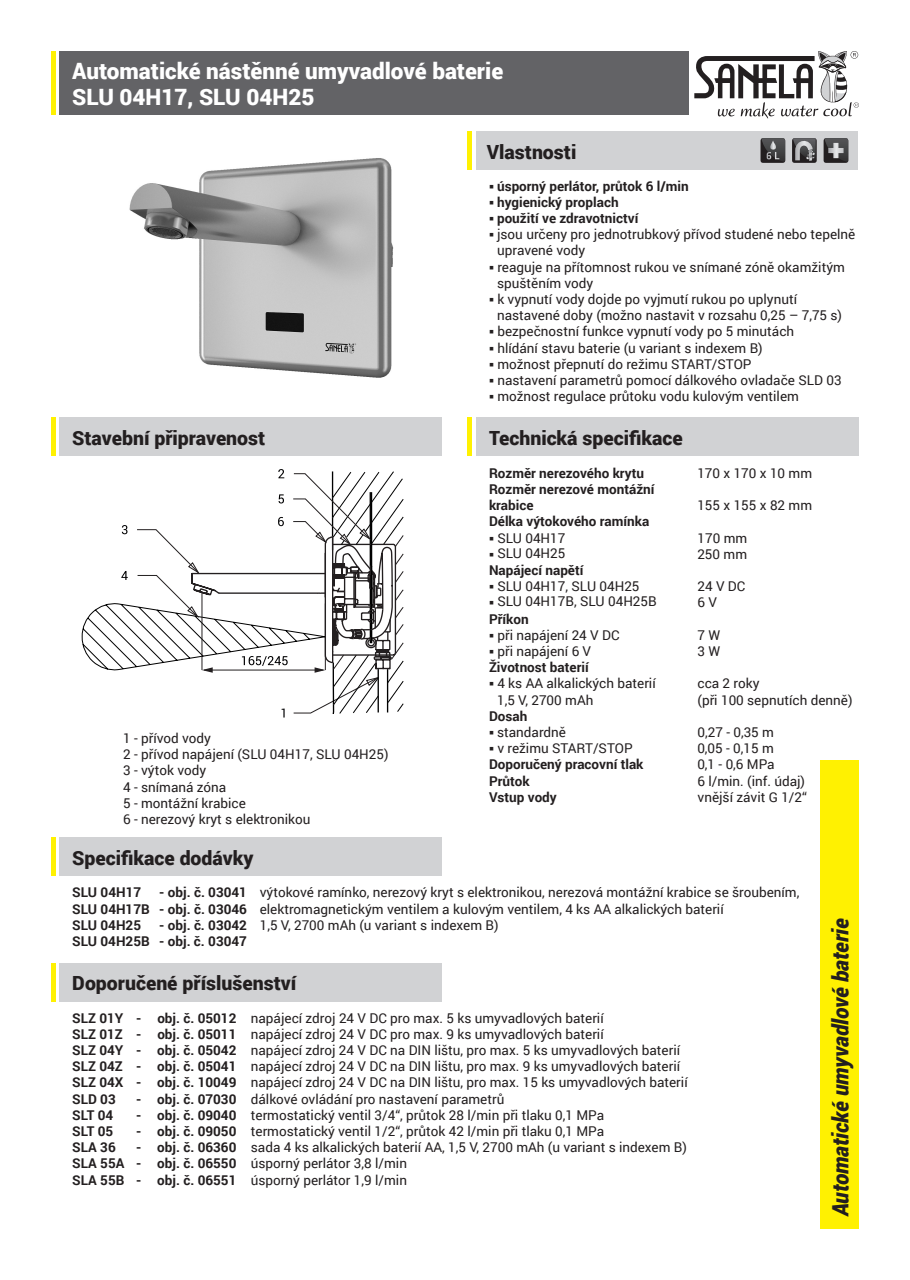
<style>
.page{position:relative;width:910px;height:1280px;background:#fff}
.page>*{position:absolute;margin:0;border:0;box-sizing:border-box;transform-origin:0 0}
.t1{font:900 22.5px/26.2px "Roboto";color:#fff}
.t2{font:italic 900 22.5px "Roboto";letter-spacing:-.01em;color:#231f20;scale:.95 1}
.t3{font:900 19.5px "Roboto";color:#231f20}
.t4{font:13.5px/16.2px "Roboto";color:#231f20}
.t5{font:700 13.5px/16.2px "Roboto";color:#231f20}
.s1{font-weight:700}
.s2{font-weight:400}
</style>
<div class="page">
<div style="left:60px;top:51px;width:629px;height:64px;background:#636366"></div>
<div style="left:476px;top:132px;width:382px;height:38px;background:#d1d2d4"></div>
<div style="left:60px;top:418px;width:382px;height:38px;background:#d1d2d4"></div>
<div style="left:821px;top:760px;width:38px;height:469px;background:#fff101"></div>
<svg style="left:694px;top:51px;width:165px;height:68px"></svg>
<hr style="left:51px;top:51px;width:4px;height:64px;background:#fff101">
<hr style="left:51px;top:418px;width:4px;height:38px;background:#fff101">
<div style="left:476px;top:418px;width:383px;height:38px;background:#d1d2d4"></div>
<hr style="left:468px;top:418px;width:4px;height:38px;background:#fff101">
<hr style="left:468px;top:132px;width:4px;height:38px;background:#fff101">
<div style="left:60px;top:838px;width:382px;height:38px;background:#d1d2d4"></div>
<hr style="left:51px;top:838px;width:4px;height:38px;background:#fff101">
<img style="left:129px;top:158px;width:265px;height:220px">
<div style="left:60px;top:963px;width:382px;height:38px;background:#d1d2d4"></div>
<hr style="left:51px;top:963px;width:4px;height:38px;background:#fff101">
<svg style="left:760px;top:138px;width:25px;height:25px"></svg>
<svg style="left:824px;top:138px;width:24px;height:25px"></svg>
<svg style="left:792px;top:138px;width:25px;height:25px"></svg>
<svg style="left:82px;top:469px;width:322px;height:248px"></svg>
<h1 class="t1" style="left:72px;top:57px;width:433px">Automatické nástěnné umyvadlové baterie<br>SLU 04H17, SLU 04H25</h1>
<h2 class="t3" style="left:487px;top:138px;width:91px">Vlastnosti</h2>
<h2 class="t3" style="left:72px;top:424px;width:194px">Stavební připravenost</h2>
<p class="t4" style="left:123px;top:730px;width:267px">1 - přívod vody<br>2 - přívod napájení (SLU 04H17, SLU 04H25)<br>3 - výtok vody<br>4 - snímaná zóna<br>5 - montážní krabice<br>6 - nerezový kryt s elektronikou</p>
<p class="t5" style="left:489px;top:177px;width:201px">○ úsporný perlátor, průtok 6 l/min</p>
<p class="t5" style="left:489px;top:193px;width:131px">○ hygienický proplach</p>
<p class="t5" style="left:489px;top:210px;width:151px">○ použití ve zdravotnictví</p>
<p class="t4" style="left:497px;top:226px;width:360px;text-indent:-8px">○ jsou určeny pro jednotrubkový přívod studené nebo tepelně upravené vody</p>
<p class="t4" style="left:497px;top:258px;width:349px;text-indent:-8px">○ reaguje na přítomnost rukou ve snímané zóně okamžitým spuštěním vody</p>
<p class="t4" style="left:497px;top:291px;width:347px;text-indent:-8px">○ k vypnutí vody dojde po vyjmutí rukou po uplynutí nastavené doby (možno nastavit v rozsahu 0,25 – 7,75 s)</p>
<p class="t4" style="left:489px;top:323px;width:307px">○ bezpečnostní funkce vypnutí vody po 5 minutách</p>
<p class="t4" style="left:489px;top:339px;width:275px">○ hlídání stavu baterie (u variant s indexem B)</p>
<p class="t4" style="left:489px;top:355px;width:264px">○ možnost přepnutí do režimu START/STOP</p>
<p class="t4" style="left:489px;top:372px;width:354px">○ nastavení parametrů pomocí dálkového ovladače SLD 03</p>
<p class="t4" style="left:489px;top:388px;width:311px">○ možnost regulace průtoku vodu kulovým ventilem</p>
<h2 class="t3" style="left:489px;top:424px;width:195px">Technická specifikace</h2>
<p class="t5" style="left:489px;top:464px;width:157px">Rozměr nerezového krytu</p>
<p class="t4" style="left:697px;top:464px;width:116px">170 x 170 x 10 mm</p>
<p class="t5" style="left:489px;top:480px;width:167px">Rozměr nerezové montážní krabice</p>
<p class="t4" style="left:697px;top:497px;width:116px">155 x 155 x 82 mm</p>
<p class="t5" style="left:489px;top:513px;width:162px">Délka výtokového ramínka</p>
<p class="t4" style="left:489px;top:529px;width:78px">○ SLU 04H17</p>
<p class="t4" style="left:697px;top:529px;width:51px">170 mm</p>
<p class="t4" style="left:489px;top:544px;width:78px">○ SLU 04H25</p>
<p class="t4" style="left:697px;top:545px;width:51px">250 mm</p>
<p class="t5" style="left:489px;top:561px;width:96px">Napájecí napětí</p>
<p class="t4" style="left:489px;top:578px;width:152px">○ SLU 04H17, SLU 04H25</p>
<p class="t4" style="left:697px;top:578px;width:49px">24 V DC</p>
<p class="t4" style="left:489px;top:593px;width:169px">○ SLU 04H17B, SLU 04H25B</p>
<p class="t4" style="left:697px;top:594px;width:21px">6V</p>
<p class="t5" style="left:489px;top:610px;width:41px">Příkon</p>
<p class="t4" style="left:489px;top:626px;width:132px">○ při napájení 24 V DC</p>
<p class="t4" style="left:697px;top:626px;width:24px">7W</p>
<p class="t4" style="left:489px;top:643px;width:104px">○ při napájení 6 V</p>
<p class="t4" style="left:697px;top:643px;width:24px">3W</p>
<p class="t5" style="left:489px;top:659px;width:101px">Životnost baterií</p>
<p class="t4" style="left:489px;top:675px;width:168px">○ 4 ks AA alkalických baterií</p>
<p class="t4" style="left:697px;top:675px;width:63px">cca 2 roky</p>
<p class="t4" style="left:497px;top:691px;width:98px">1,5 V, 2700 mAh</p>
<p class="t4" style="left:697px;top:691px;width:156px">(při 100 sepnutích denně)</p>
<p class="t5" style="left:489px;top:707px;width:40px">Dosah</p>
<p class="t4" style="left:489px;top:724px;width:78px">○ standardně</p>
<p class="t4" style="left:697px;top:724px;width:78px">0,27 - 0,35 m</p>
<p class="t4" style="left:489px;top:740px;width:145px">○ v režimu START/STOP</p>
<p class="t4" style="left:697px;top:740px;width:78px">0,05 - 0,15 m</p>
<p class="t5" style="left:489px;top:756px;width:156px">Doporučený pracovní tlak</p>
<p class="t4" style="left:697px;top:756px;width:79px">0,1 - 0,6 MPa</p>
<p class="t5" style="left:489px;top:772px;width:42px">Průtok</p>
<p class="t4" style="left:697px;top:772px;width:109px">6 l/min. (inf. údaj)</p>
<p class="t5" style="left:489px;top:788px;width:69px">Vstup vody</p>
<p class="t4" style="left:697px;top:788px;width:111px">vnější závit G 1/2“</p>
<h2 class="t3" style="left:72px;top:844px;width:183px">Specifikace dodávky</h2>
<p class="t5" style="left:72px;top:884px;width:70px">SLU 04H17</p>
<p class="t4" style="left:72px;top:884px;width:729px;text-indent:87px"><span class="s1">- obj. č. 03041</span> výtokové ramínko, nerezový kryt s elektronikou, nerezová montážní krabice se šroubením,<br><span class="s1">SLU 04H17B - obj. č. 03046</span> elektromagnetickým ventilem a kulovým ventilem, 4 ks AA alkalických baterií<br><span class="s1">SLU 04H25</span></p>
<p class="t5" style="left:72px;top:916px;width:428px;text-indent:87px">- obj. č. 03042 <span class="s2">1,5 V, 2700 mAh (u variant s indexem B)<br></span>SLU 04H25B - obj. č. 03047</p>
<h2 class="t3" style="left:72px;top:969px;width:226px">Doporučené příslušenství</h2>
<p class="t4" style="left:72px;top:1009px;width:617px"><span class="s1">SLZ 01Y - obj. č. 05012</span> napájecí zdroj 24 V DC pro max. 5 ks umyvadlových baterií<br><span class="s1">SLZ 01Z - obj. č. 05011</span> napájecí zdroj 24 V DC pro max. 9 ks umyvadlových baterií<br><span class="s1">SLZ 04Y - obj. č. 05042</span> napájecí zdroj 24 V DC na DIN lištu, pro max. 5 ks umyvadlových baterií <span class="s1">SLZ 04Z - obj. č. 05041</span> napájecí zdroj 24 V DC na DIN lištu, pro max. 9 ks umyvadlových baterií <span class="s1">SLZ 04X - obj. č. 10049</span> napájecí zdroj 24 V DC na DIN lištu, pro max. 15 ks umyvadlových baterií <span class="s1">SLD 03</span></p>
<p class="t4" style="left:136px;top:1090px;width:370px"><span class="s1">- obj. č. 07030</span> dálkové ovládání pro nastavení parametrů</p>
<p class="t5" style="left:72px;top:1106px;width:43px">SLT 04</p>
<p class="t4" style="left:136px;top:1106px;width:470px"><span class="s1">- obj. č. 09040</span> termostatický ventil 3/4“, průtok 28 l/min při tlaku 0,1 MPa</p>
<p class="t5" style="left:72px;top:1122px;width:43px">SLT 05</p>
<p class="t4" style="left:136px;top:1122px;width:470px"><span class="s1">- obj. č. 09050</span> termostatický ventil 1/2“, průtok 42 l/min při tlaku 0,1 MPa</p>
<p class="t5" style="left:72px;top:1139px;width:45px">SLA 36</p>
<p class="t4" style="left:72px;top:1139px;width:616px;text-indent:64px"><span class="s1">- obj. č. 06360</span> sada 4 ks alkalických baterií AA, 1,5 V, 2700 mAh (u variant s indexem B)<br><span class="s1">SLA 55A - obj. č. 06550</span> úsporný perlátor 3,8 l/min<br><span class="s1">SLA 55B - obj. č. 06551</span> úsporný perlátor 1,9 l/min</p>
<h1 class="t2" style="left:825px;top:1216px;width:315px;rotate:-90deg">Automatické umyvadlové baterie</h1>
</div>
